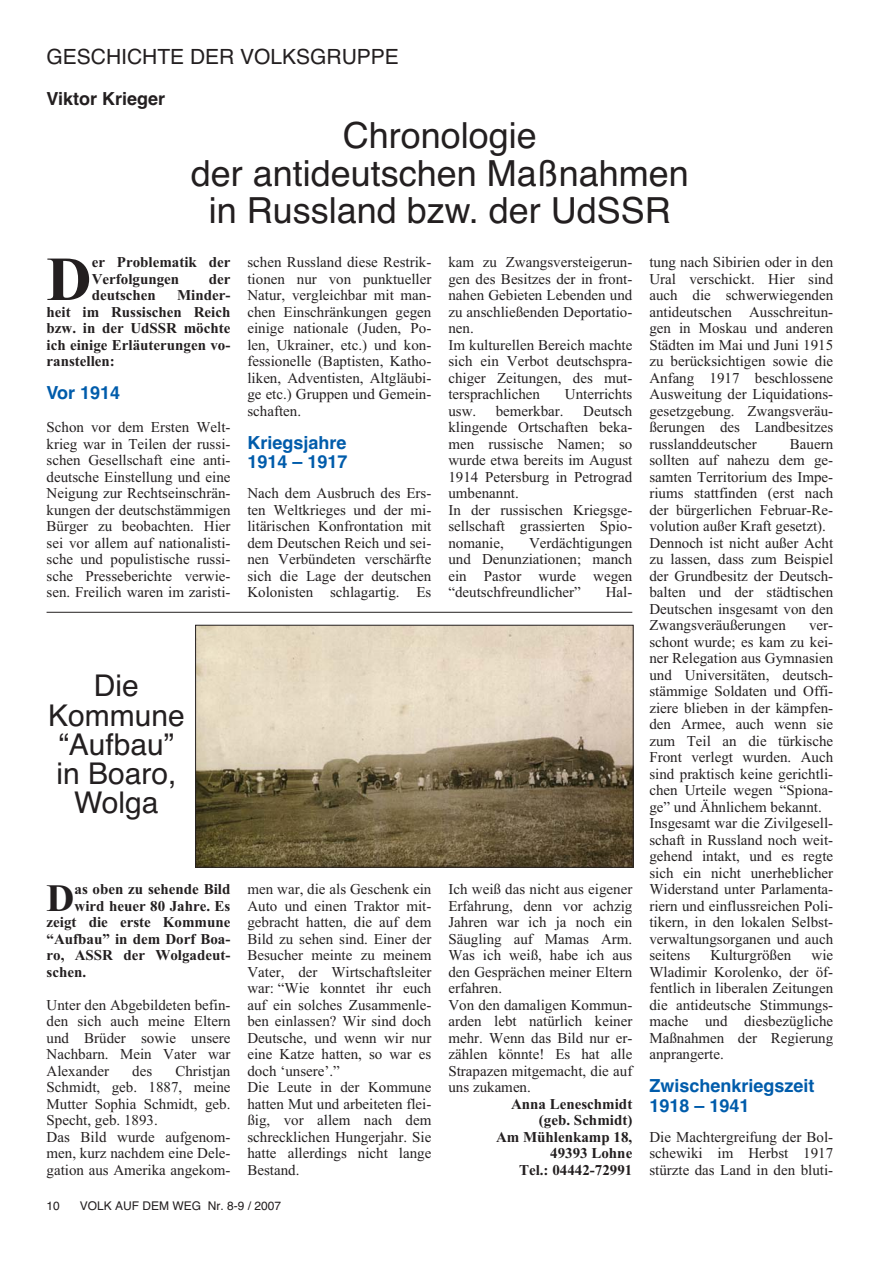
<style>
.page{position:relative;width:893px;height:1263px;background:#fff}
.page>*{position:absolute;margin:0;border:0;box-sizing:border-box;transform-origin:0 0}
.t1{font:700 62.55px "Times New Roman";color:#231f20}
.t2{font:700 38.85px "Times New Roman";color:#231f20}
.t3{font:36px/37.5px "Helvetica";color:#231f20;text-align:center}
.t4{font:30px/29.2px "Helvetica";color:#231f20;text-align:center}
.t5{font:21px "Helvetica";color:#231f20}
.t6{font:700 18px/19.5px "Helvetica";color:#005cab}
.t7{font:700 18px "Helvetica";color:#231f20}
.t8{font:15px/16.5px "Times New Roman";color:#231f20;text-align:justify}
.t9{font:700 15px/16.5px "Times New Roman";color:#231f20}
.t10{font:12px "Helvetica";color:#231f20}
</style>
<div class="page">
<svg style="left:46px;top:612px;width:588px;height:256px"></svg>
<h3 class="t5" style="left:47px;top:49px;width:354px">GESCHICHTE DER VOLKSGRUPPE</h3>
<p class="t7" style="left:47px;top:92px;width:120px">Viktor Krieger</p>
<h3 class="t3" style="left:191px;top:120px;width:500px">Chronologie<br>der antideutschen Maßnahmen in Russland bzw. der UdSSR</h3>
<h1 class="t1" style="left:47px;top:259px;width:47px">D</h1>
<p class="t9" style="left:92px;top:255px;width:140px">er Problematik der<br>Verfolgungen</p>
<p class="t9" style="left:209px;top:272px;width:23px">der</p>
<p class="t9" style="left:47px;top:288px;width:185px;text-align:justify;text-indent:131px">Minder&shy;heit im Russischen Reich bzw. in der UdSSR möchte ich einige Erläuterungen vo&shy;ranstellen:</p>
<p class="t6" style="left:47px;top:385px;width:75px">Vor 1914</p>
<p class="t8" style="left:47px;top:420px;width:185px">Schon vor dem Ersten Welt&shy;krieg war in Teilen der russi&shy;schen Gesellschaft eine anti&shy;deutsche Einstellung und eine Neigung zur Rechtseinschrän&shy;kungen der deutschstämmigen Bürger zu beobachten. Hier sei vor allem auf nationalisti&shy;sche und populistische russi&shy;sche Presseberichte verwie&shy;sen. Freilich waren im zaristi-</p>
<p class="t9" style="left:92px;top:288px;width:66px">deutschen</p>
<p class="t8" style="left:247px;top:255px;width:185px">schen Russland diese Restrik&shy;tionen nur von punktueller Natur, vergleichbar mit man&shy;chen Einschränkungen gegen einige nationale (Juden, Po&shy;len, Ukrainer, etc.) und kon&shy;fessionelle (Baptisten, Katho&shy;liken, Adventisten, Altgläubi&shy;ge etc.) Gruppen und Gemein&shy;schaften.</p>
<p class="t6" style="left:247px;top:434px;width:102px">Kriegsjahre<br>1914 – 1917</p>
<p class="t8" style="left:247px;top:486px;width:185px">Nach dem Ausbruch des Ers&shy;ten Weltkrieges und der mi&shy;litärischen Konfrontation mit dem Deutschen Reich und sei&shy;nen Verbündeten verschärfte sich die Lage der deutschen Kolonisten schlagartig. Es</p>
<p class="t8" style="left:448px;top:255px;width:185px;text-align:left">kam zu Zwangsversteigerun&shy;gen des Besitzes der in front&shy;nahen Gebieten Lebenden und zu anschließenden Deportatio&shy;nen.<br>Im kulturellen Bereich machte sich ein Verbot deutschspra&shy;chiger Zeitungen, des mut&shy;tersprachlichen</p>
<p class="t8" style="left:565px;top:387px;width:69px">Unterrichts</p>
<p class="t8" style="left:448px;top:404px;width:29px">usw.</p>
<p class="t8" style="left:496px;top:404px;width:69px">bemerkbar.</p>
<p class="t8" style="left:448px;top:404px;width:185px;text-align:left;text-indent:135px">Deutsch klingende Ortschaften beka&shy;men russische Namen; so wurde etwa bereits im August<br>1914 Petersburg in Petrograd umbenannt.<br>In der russischen Kriegsge&shy;sellschaft grassierten Spio&shy;nomanie,</p>
<p class="t8" style="left:448px;top:536px;width:185px;text-indent:81px">Verdächtigungen und Denunziationen; manch ein Pastor wurde wegen “deutschfreundlicher”</p>
<p class="t8" style="left:606px;top:585px;width:28px">Hal-</p>
<h3 class="t4" style="left:48px;top:674px;width:138px">Die<br>Kommune “Aufbau” in Boaro,<br>Wolga</h3>
<h2 class="t2" style="left:47px;top:885px;width:30px">D</h2>
<p class="t9" style="left:75px;top:882px;width:157px">as oben zu sehende Bild</p>
<p class="t9" style="left:75px;top:899px;width:157px">wird heuer 80 Jahre. Es</p>
<p class="t9" style="left:47px;top:915px;width:185px">zeigt die erste Kommune</p>
<p class="t9" style="left:47px;top:932px;width:185px">“Aufbau” in dem Dorf Boa-</p>
<p class="t9" style="left:47px;top:948px;width:185px">ro, ASSR der Wolgadeut-</p>
<p class="t9" style="left:47px;top:965px;width:41px">schen.</p>
<p class="t8" style="left:47px;top:998px;width:185px">Unter den Abgebildeten befin&shy;den sich auch meine Eltern und Brüder sowie unsere Nachbarn. Mein Vater war Alexander</p>
<p class="t8" style="left:47px;top:1064px;width:185px;text-align:left;text-indent:129px">Christjan<br>Schmidt, geb. 1887, meine<br>Mutter Sophia Schmidt, geb.<br>Specht, geb. 1893.<br>Das Bild wurde aufgenom&shy;men, kurz nachdem eine Dele&shy;gation aus Amerika angekom-</p>
<p class="t8" style="left:132px;top:1064px;width:21px">des</p>
<p class="t8" style="left:247px;top:882px;width:185px;text-align:left">men war, die als Geschenk ein<br>Auto und einen Traktor mit&shy;gebracht hatten, die auf dem<br>Bild zu sehen sind. Einer der<br>Besucher meinte zu meinem<br>Vater, der Wirtschaftsleiter war: “Wie konntet ihr euch auf ein solches Zusammenle&shy;ben einlassen? Wir sind doch<br>Deutsche, und wenn wir nur eine Katze hatten, so war es doch ‘unsere’.”<br>Die Leute in der Kommune hatten Mut und arbeiteten flei&shy;ßig, vor allem nach dem schrecklichen Hungerjahr. Sie hatte allerdings nicht lange<br>Bestand.</p>
<p class="t8" style="left:448px;top:882px;width:185px;text-align:left">Ich weiß das nicht aus eigener<br>Erfahrung, denn vor achzig<br>Jahren war ich ja noch ein<br>Säugling auf Mamas Arm.<br>Was ich weiß, habe ich aus den Gesprächen meiner Eltern erfahren.<br>Von den damaligen Kommun&shy;arden lebt natürlich keiner mehr. Wenn das Bild nur er&shy;zählen könnte! Es hat alle<br>Strapazen mitgemacht, die auf uns zukamen.</p>
<p class="t9" style="left:496px;top:1097px;width:138px;text-align:right">Anna Leneschmidt (geb. Schmidt)<br>Am Mühlenkamp 18,<br>49393 Lohne<br>Tel.: 04442-72991</p>
<p class="t10" style="left:47px;top:1201px;width:15px">10</p>
<p class="t10" style="left:80px;top:1201px;width:203px">VOLK AUF DEM WEG Nr. 8-9 / 2007</p>
<p class="t8" style="left:649px;top:255px;width:185px">tung nach Sibirien oder in den Ural verschickt. Hier sind auch die schwerwiegenden antideutschen Ausschreitun&shy;gen in Moskau und anderen Städten im Mai und Juni 1915 zu berücksichtigen sowie die Anfang 1917 beschlossene Ausweitung der Liquidations&shy;gesetzgebung. Zwangsveräu&shy;ßerungen des Landbesitzes russlanddeutscher</p>
<p class="t8" style="left:649px;top:437px;width:185px;text-align:left;text-indent:141px">Bauern sollten auf nahezu dem ge&shy;samten Territorium des Impe&shy;riums stattfinden (erst nach der bürgerlichen Februar-Re&shy;volution außer Kraft gesetzt).<br>Dennoch ist nicht außer Acht zu lassen, dass zum Beispiel der Grundbesitz der Deutsch&shy;balten und der städtischen<br>Deutschen insgesamt von den<br>Zwangsveräußerungen</p>
<p class="t8" style="left:649px;top:618px;width:185px;text-align:left;text-indent:160px">ver&shy;schont wurde; es kam zu kei&shy;ner Relegation aus Gymnasien und Universitäten, deutsch&shy;stämmige Soldaten und Offi&shy;ziere blieben in der kämpfen&shy;den Armee, auch wenn sie zum Teil an die türkische<br>Front verlegt wurden. Auch sind praktisch keine gerichtli&shy;chen Urteile wegen “Spiona&shy;ge” und Ähnlichem bekannt.<br>Insgesamt war die Zivilgesell&shy;schaft in Russland noch weit&shy;gehend intakt, und es regte sich ein nicht unerheblicher<br>Widerstand unter Parlamenta&shy;riern und einflussreichen Poli&shy;tikern, in den lokalen Selbst&shy;verwaltungsorganen und auch seitens</p>
<p class="t8" style="left:649px;top:948px;width:185px;text-indent:162px">wie Wladimir Korolenko, der öf&shy;fentlich in liberalen Zeitungen die antideutsche Stimmungs&shy;mache und diesbezügliche Maßnahmen der Regierung anprangerte.</p>
<p class="t6" style="left:649px;top:1078px;width:166px">Zwischenkriegszeit<br>1918 – 1941</p>
<p class="t8" style="left:649px;top:1130px;width:185px">Die Machtergreifung der Bol&shy;schewiki im Herbst 1917 stürzte das Land in den bluti-</p>
<p class="t8" style="left:710px;top:948px;width:82px">Kulturgrößen</p>
</div>
